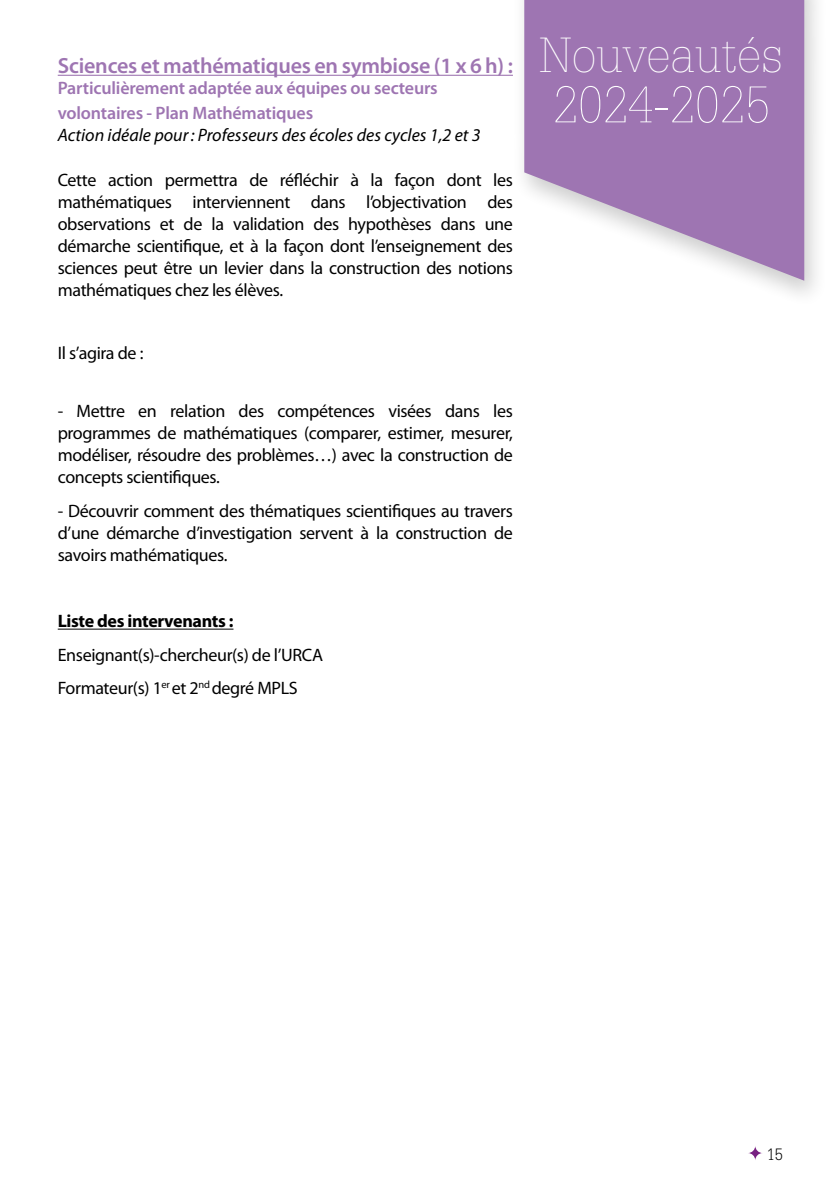
<style>
.page{position:relative;width:840px;height:1191px;background:#fff}
.page>*{position:absolute;margin:0;border:0;box-sizing:border-box;transform-origin:0 0}
.t1{font:100 50px "Glypha LT Std";color:#fff}
.t2{font:100 48px "Glypha LT Std";color:#fff}
.t3{font:600 22px "Myriad Pro";letter-spacing:-.01em;color:#9e75b2}
.t4{font:18px/22px "Myriad Pro";letter-spacing:-.02em;color:#000;text-align:justify}
.t5{font:600 18px/25.4px "Myriad Pro";letter-spacing:-.01em;color:#9e75b2}
.t6{font:italic 18px "Myriad Pro";color:#000}
.t7{font:700 18px "Myriad Pro";letter-spacing:-.02em;color:#000}
.t8{font:300 16px "Glypha LT Std";color:#000}
</style>
<div class="page">
<svg style="left:747px;top:1145px;width:15px;height:15px"></svg>
<hr style="left:58px;top:75px;width:454px;height:1px;background:#9e75b2">
<hr style="left:58px;top:628px;width:175px;height:1px;background:#000">
<div style="left:511px;top:0;width:317px;height:309px;background:#000;opacity:.2"></div>
<svg style="left:524px;top:0;width:279px;height:281px;fill:#9e75b2"></svg>
<p class="t3" style="left:58px;top:53px;width:456px">Sciences et mathématiques en symbiose (1 x 6 h) :</p>
<p class="t5" style="left:58px;top:75px;width:381px">Particulièrement adaptée aux équipes ou secteurs volontaires - Plan Mathématiques</p>
<p class="t6" style="left:58px;top:125px;width:424px">Action idéale pour: Professeurs des écoles des cycles 1,2 et 3</p>
<p class="t4" style="left:58px;top:169px;width:456px">Cette action permettra de réfléchir à la façon dont les mathématiques interviennent dans l’objectivation des observations et de la validation des hypothèses dans une démarche scientifique, et à la façon dont l’enseignement des sciences peut être un levier dans la construction des notions mathématiques chez les élèves.</p>
<p class="t4" style="left:58px;top:342px;width:87px">Il s’agira de :</p>
<p class="t4" style="left:58px;top:400px;width:456px">- Mettre en relation des compétences visées dans les programmes de mathématiques (comparer, estimer, mesurer, modéliser, résoudre des problèmes…) avec la construction de concepts scientifiques.</p>
<p class="t4" style="left:58px;top:500px;width:456px">- Découvrir comment des thématiques scientifiques au travers d’une démarche d’investigation servent à la construction de savoirs mathématiques.</p>
<p class="t7" style="left:58px;top:611px;width:177px">Liste des intervenants :</p>
<p class="t4" style="left:58px;top:638px;width:267px;line-height:33.4px">Enseignant(s)-chercheur(s) de l’URCA<br>Formateur(s) 1<sup>er</sup> et 2<sup>nd</sup> degré MPLS</p>
<h2 class="t2" style="left:539px;top:28px;width:244px">Nouveautés</h2>
<h1 class="t1" style="left:552px;top:76px;width:218px">2024-2025</h1>
<p class="t8" style="left:766px;top:1145px;width:17px">15</p>
</div>
